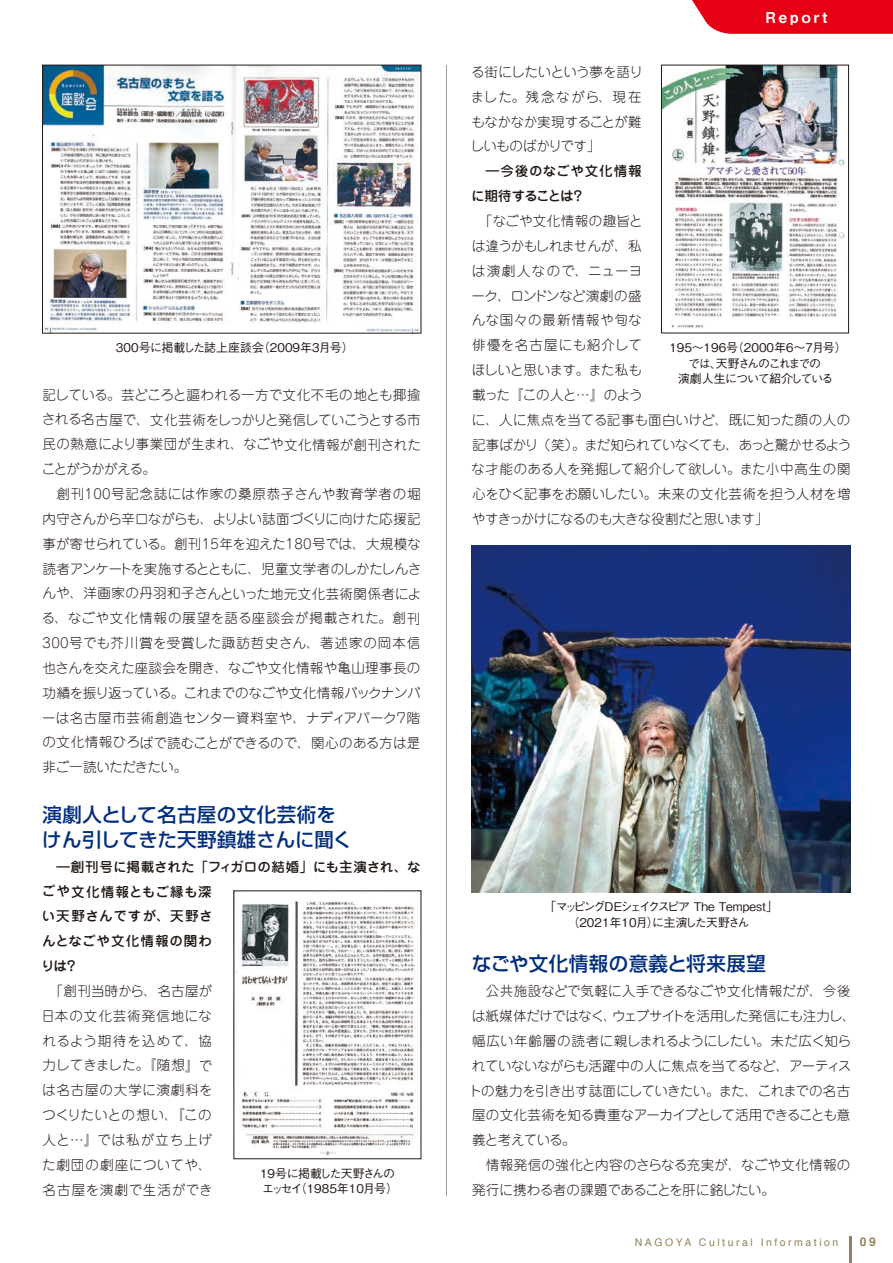
<style>
.page{position:relative;width:893px;height:1263px;background:#fff}
.page>*{position:absolute;margin:0;border:0;box-sizing:border-box;transform-origin:0 0}
.t1{font:500 19.5px/24.9px "Shin Go Pr 5";letter-spacing:.025em;color:#002d7e}
.t2{font:15px "Midashi Go Pro MB31";letter-spacing:.19em;color:#fff}
.t3{font:300 13.5px/24.9px "Jun 101 Pro";letter-spacing:-.005em;color:#231916;text-align:justify}
.t4{font:300 13.5px/24.9px "Jun 101 Pro";letter-spacing:.05em;color:#231916;text-align:center}
.t5{font:500 13.5px/24.8px "Jun 34 Pro";letter-spacing:.04em;color:#231916}
.t6{font:500 12px/15.5px "Gothic BBB Pr 5";letter-spacing:-.05em;color:#231916}
.t7{font:500 12px/15.5px "Gothic BBB Pr 5";letter-spacing:-.08em;color:#231916;text-align:center}
.t8{font:500 12px "Gothic BBB Pr 5";color:#231916}
.t9{font:700 12px "Helvetica";color:#948159}
.t10{font:10.5px "Helvetica";letter-spacing:.24em;color:#948159}
</style>
<div class="page">
<img style="left:239px;top:901px;width:176px;height:254px">
<img style="left:663px;top:67px;width:182px;height:261px">
<div style="left:661px;top:65px;width:188px;height:268px;border:1px solid #231916"></div>
<img style="left:44px;top:67px;width:375px;height:264px">
<img style="left:471px;top:546px;width:380px;height:346px">
<hr style="left:446px;top:65px;width:1px;height:1131px;background:#a0a0a1">
<svg style="left:692px;top:0;width:201px;height:34px;background:#e71022"></svg>
<hr style="left:849px;top:1236px;width:2px;height:27px;background:#948159">
<p class="t8" style="left:116px;top:338px;width:239px">300号に掲載した誌上座談会（2009年３月号）</p>
<p class="t3" style="left:42px;top:381px;width:381px">記している。芸どころと謳われる一方で文化不毛の地とも揶揄される名古屋で、文化芸術をしっかりと発信していこうとする市民の熱意により事業団が生まれ、なごや文化情報が創刊されたことがうかがえる。</p>
<p class="t3" style="left:42px;top:480px;width:381px;text-indent:15px">創刊100号記念誌には作家の桑原恭子さんや教育学者の堀内守さんから辛口ながらも、よりよい誌面づくりに向けた応援記事が寄せられている。創刊15年を迎えた180号では、大規模な読者アンケートを実施するとともに、児童文学者のしかたしんさんや、洋画家の丹羽和子さんといった地元文化芸術関係者による、なごや文化情報の展望を語る座談会が掲載された。創刊300号でも芥川賞を受賞した諏訪哲史さん、著述家の岡本信也さんを交えた座談会を開き、なごや文化情報や亀山理事長の功績を振り返っている。これまでのなごや文化情報バックナンバーは名古屋市芸術創造センター資料室や、ナディアパーク７階の文化情報ひろばで読むことができるので、関心のある方は是非ご一読いただきたい。</p>
<h1 class="t1" style="left:42px;top:800px;width:311px">演劇人として名古屋の文化芸術をけん引してきた天野鎮雄さんに聞く</h1>
<p class="t5" style="left:41px;top:853px;width:381px;text-indent:15px">―創刊号に掲載された「フィガロの結婚」にも主演され、なごや文化情報ともご縁も深<br>い天野さんですが、天野さ<br>んとなごや文化情報の関わ<br>りは？</p>
<p class="t4" style="left:41px;top:977px;width:173px">「創刊当時から、名古屋が日本の文化芸術発信地になれるよう期待を込めて、協力してきました。『随想』では名古屋の大学に演劇科をつくりたいとの想い、『この人と…』では私が立ち上げた劇団の劇座についてや、名古屋を演劇で生活ができ</p>
<p class="t6" style="left:260px;top:1164px;width:140px">19号に掲載した天野さんのエッセイ（1985年10月号）</p>
<p class="t2" style="left:766px;top:5px;width:63px">Report</p>
<p class="t3" style="left:470px;top:58px;width:174px">る街にしたいという夢を語りました。残念ながら、現在もなかなか実現することが難しいものばかりです」</p>
<p class="t5" style="left:471px;top:157px;width:172px;text-indent:15px">―今後のなごや文化情報に期待することは？</p>
<p class="t3" style="left:472px;top:207px;width:381px;text-align:left;text-indent:8px">「なごや文化情報の趣旨と<br>は違うかもしれませんが、私<br>は演劇人なので、ニューヨ<br>ーク、ロンドンなど演劇の盛<br>んな国々の最新情報や旬な<br>俳優を名古屋にも紹介して<br>ほしいと思います。また私も<br>載った『この人と…』のよう<br>に、人に焦点を当てる記事も面白いけど、既に知った顔の人の記事ばかり（笑）。まだ知られていなくても、あっと驚かせるような才能のある人を発掘して紹介して欲しい。また小中高生の関心をひく記事をお願いしたい。未来の文化芸術を担う人材を増やすきっかけになるのも大きな役割だと思います」</p>
<p class="t7" style="left:669px;top:339px;width:179px">195～196号（2000年６～７月号）では、天野さんのこれまでの<br>演劇人生について紹介している</p>
<p class="t6" style="left:544px;top:898px;width:235px;text-align:center">「マッピングDEシェイクスピア The Tempest」（2021年10月）に主演した天野さん</p>
<h1 class="t1" style="left:472px;top:950px;width:296px">なごや文化情報の意義と将来展望</h1>
<p class="t3" style="left:469px;top:977px;width:388px;text-align:left;text-indent:17px">公共施設などで気軽に入手できるなごや文化情報だが、今後は紙媒体だけではなく、ウェブサイトを活用した発信にも注力し、幅広い年齢層の読者に親しまれるようにしたい。未だ広く知られていないながらも活躍中の人に焦点を当てるなど、アーティストの魅力を引き出す誌面にしていきたい。また、これまでの名古屋の文化芸術を知る貴重なアーカイブとして活用できることも意義と考えている。</p>
<p class="t3" style="left:472px;top:1151px;width:380px;text-indent:14px">情報発信の強化と内容のさらなる充実が、なごや文化情報の発行に携わる者の課題であることを肝に銘じたい。</p>
<p class="t10" style="left:635px;top:1234px;width:205px">NAGOYA Cultural Information</p>
<p class="t9" style="left:860px;top:1232px;width:18px">09</p>
</div>
